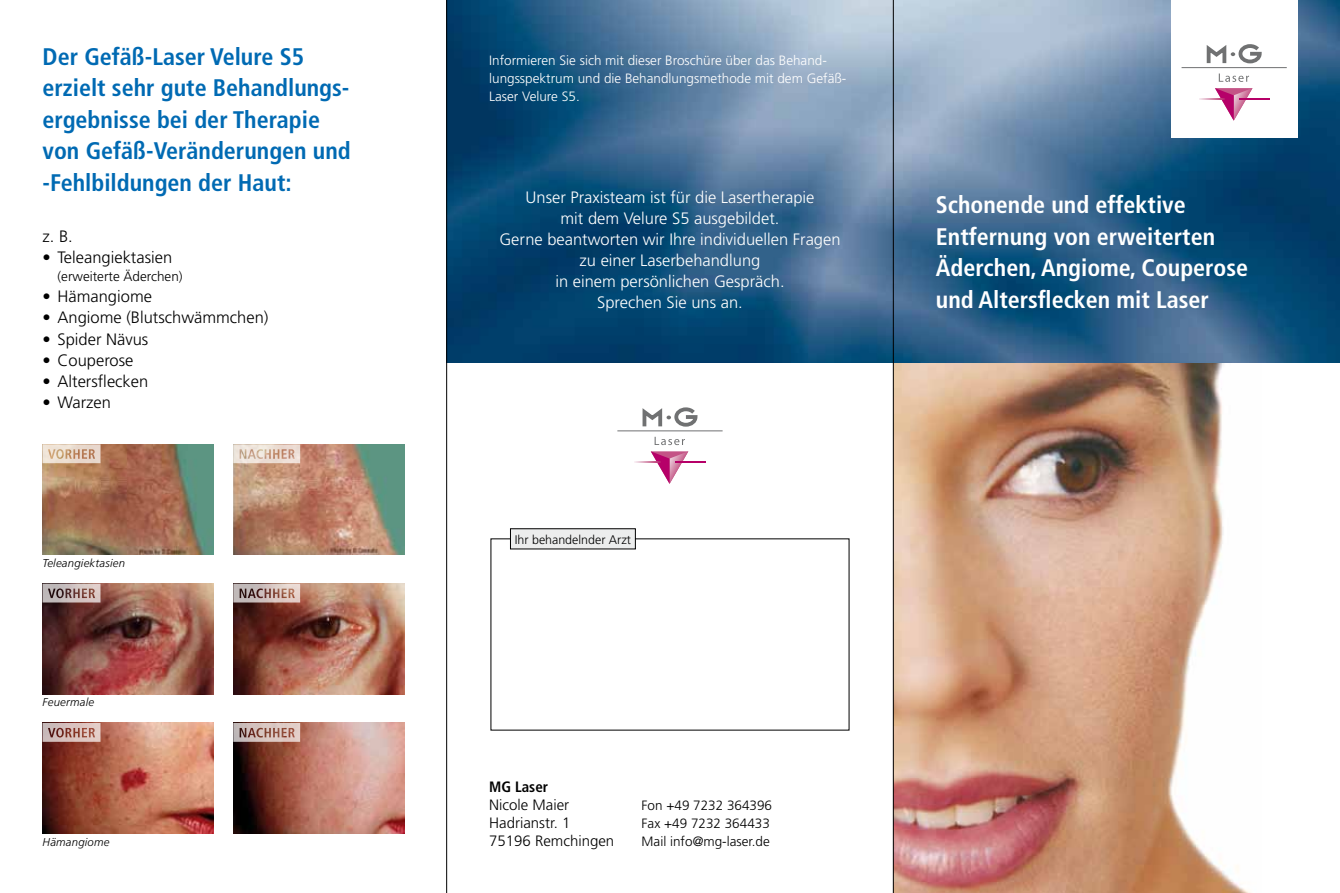
<style>
.page{position:relative;width:1340px;height:893px;background:#fff}
.page>*{position:absolute;margin:0;border:0;box-sizing:border-box;transform-origin:0 0}
.t1{font:700 condensed 24px/31.5px "Frutiger";color:#006ab3}
.t2{font:700 condensed 24px/31.5px "Frutiger";color:#fff}
.t3{font:300 16.5px/21px "Frutiger";color:#fff;text-align:center}
.t4{font:300 16.5px "Frutiger";color:#000}
.t5{font:300 15px/18px "Frutiger";color:#000}
.t6{font:700 condensed 15px "Frutiger";color:#000}
.t7{font:300 13.5px/18px "Frutiger";color:#fff}
.t8{font:300 13.5px/18px "Frutiger";color:#000}
.t9{font:300 12.45px "Frutiger";color:#000}
.t10{font:italic 300 11.4px "Frutiger CE";letter-spacing:.02em;color:#000}
</style>
<div class="page">
<img style="left:894px;top:363px;width:357px;height:530px">
<img style="left:447px;top:0;width:892px;height:363px">
<img style="left:43px;top:444px;width:170px;height:111px">
<img style="left:233px;top:584px;width:171px;height:110px">
<img style="left:233px;top:444px;width:171px;height:111px">
<img style="left:43px;top:584px;width:170px;height:110px">
<img style="left:43px;top:723px;width:170px;height:110px">
<img style="left:233px;top:723px;width:171px;height:110px">
<svg style="left:43px;top:723px;width:57px;height:19px"></svg>
<svg style="left:43px;top:584px;width:57px;height:18px"></svg>
<svg style="left:43px;top:444px;width:57px;height:19px"></svg>
<svg style="left:233px;top:723px;width:67px;height:19px"></svg>
<svg style="left:233px;top:584px;width:67px;height:18px"></svg>
<svg style="left:233px;top:444px;width:67px;height:19px"></svg>
<div style="left:1170px;top:0;width:127px;height:137px;background:#fff"></div>
<hr style="left:1181px;top:67px;width:105px;height:1px;background:#707172">
<svg style="left:1206px;top:44px;width:56px;height:20px"></svg>
<svg style="left:1218px;top:74px;width:30px;height:8px"></svg>
<hr style="left:1239px;top:98px;width:30px;height:1px;background:#b60068">
<svg style="left:1199px;top:88px;width:53px;height:33px"></svg>
<div style="left:510px;top:529px;width:125px;height:20px;background:#eceded"></div>
<hr style="left:617px;top:431px;width:105px;height:1px;background:#707172">
<svg style="left:642px;top:407px;width:56px;height:20px"></svg>
<svg style="left:654px;top:437px;width:31px;height:8px"></svg>
<hr style="left:675px;top:462px;width:30px;height:1px;background:#b60068">
<svg style="left:635px;top:451px;width:53px;height:33px"></svg>
<hr style="left:446px;top:0;width:1px;height:893px;background:#000">
<hr style="left:893px;top:0;width:1px;height:893px;background:#000">
<h1 class="t1" style="left:43px;top:41px;width:310px">Der Gefäß-Laser Velure S5 erzielt sehr gute Behandlungs&shy;ergebnisse bei der Therapie von Gefäß-Veränderungen und -Fehlbildungen der Haut:</h1>
<p class="t4" style="left:43px;top:227px;width:32px">z. B.</p>
<p class="t4" style="left:43px;top:248px;width:131px">• Teleangiektasien</p>
<p class="t8" style="left:58px;top:268px;width:127px">(erweiterte Äderchen)</p>
<p class="t4" style="left:43px;top:287px;width:111px">• Hämangiome</p>
<p class="t4" style="left:43px;top:308px;width:227px">• Angiome (Blutschwämmchen)</p>
<p class="t4" style="left:43px;top:329px;width:107px">• Spider Nävus</p>
<p class="t4" style="left:43px;top:350px;width:92px">• Couperose</p>
<p class="t4" style="left:43px;top:371px;width:107px">• Altersflecken</p>
<p class="t4" style="left:43px;top:392px;width:70px">• Warzen</p>
<p class="t10" style="left:43px;top:556px;width:84px">Teleangiektasien</p>
<p class="t10" style="left:43px;top:695px;width:53px">Feuermale</p>
<p class="t10" style="left:43px;top:835px;width:68px">Hämangiome</p>
<p class="t7" style="left:489px;top:51px;width:359px">Informieren Sie sich mit dieser Broschüre über das Behand&shy;lungsspektrum und die Behandlungsmethode mit dem Gefäß-<br>Laser Velure S5.</p>
<p class="t3" style="left:499px;top:186px;width:343px">Unser Praxisteam ist für die Lasertherapie<br>mit dem Velure S5 ausgebildet.<br>Gerne beantworten wir Ihre individuellen Fragen zu einer Laserbehandlung<br>in einem persönlichen Gespräch.<br>Sprechen Sie uns an.</p>
<p class="t9" style="left:515px;top:532px;width:118px">Ihr behandelnder Arzt</p>
<h1 class="t2" style="left:935px;top:189px;width:314px">Schonende und effektive<br>Entfernung von erweiterten<br>Äderchen, Angiome, Couperose und Altersflecken mit Laser</h1>
<p class="t6" style="left:489px;top:778px;width:60px">MG Laser</p>
<p class="t5" style="left:489px;top:796px;width:127px">Nicole Maier<br>Hadrianstr. 1<br>75196 Remchingen</p>
<p class="t8" style="left:641px;top:796px;width:132px">Fon +49 7232 364396<br>Fax +49 7232 364433<br>Mail info@mg-laser.de</p>
</div>
